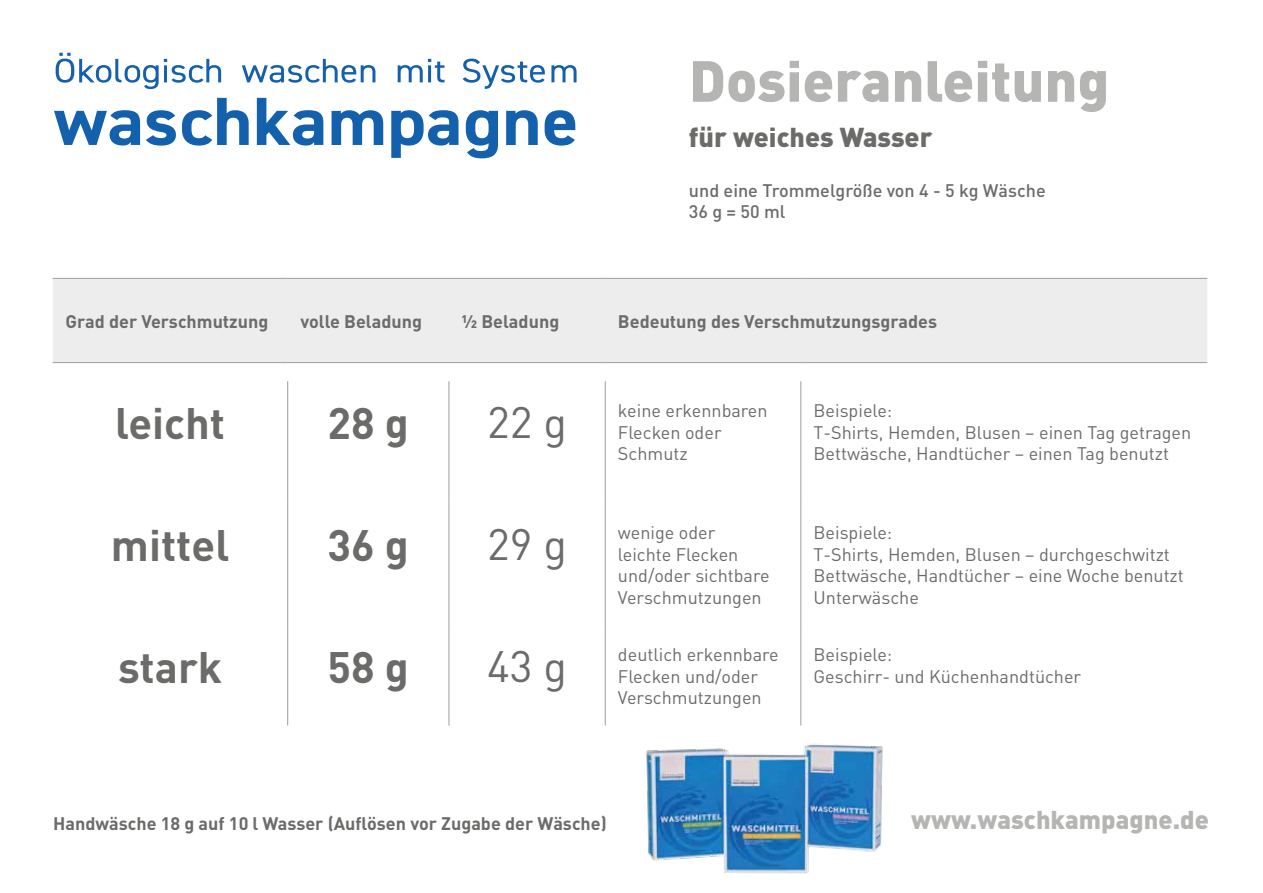
<style>
.page{position:relative;width:1263px;height:893px;background:#fff}
.page>*{position:absolute;margin:0;border:0;box-sizing:border-box;transform-origin:0 0}
.t1{font:900 57px "DIN";color:#b5b5b4}
.t2{font:700 43.5px "DIN";color:#6b6b6a}
.t3{font:43.5px "DIN";color:#6b6b6a}
.t4{font:900 27px "DIN";color:#6b6b6a}
.t5{font:900 25.5px "DIN";color:#b5b5b4}
.t6{font:18px/21.6px "DIN";color:#6b6b6a}
.t7{font:700 18px "DIN";color:#6b6b6a}
.t8{font:500 18px/21.6px "DIN";color:#6b6b6a}
</style>
<div class="page">
<svg style="left:56px;top:53px;width:165px;height:36px"></svg>
<svg style="left:242px;top:59px;width:133px;height:24px"></svg>
<svg style="left:398px;top:59px;width:46px;height:23px"></svg>
<svg style="left:463px;top:59px;width:82px;height:30px"></svg>
<svg style="left:551px;top:65px;width:26px;height:17px"></svg>
<svg style="left:54px;top:110px;width:86px;height:36px"></svg>
<svg style="left:146px;top:110px;width:30px;height:36px"></svg>
<svg style="left:182px;top:98px;width:67px;height:48px"></svg>
<svg style="left:257px;top:98px;width:66px;height:48px"></svg>
<svg style="left:332px;top:110px;width:51px;height:35px"></svg>
<svg style="left:391px;top:110px;width:67px;height:48px"></svg>
<svg style="left:466px;top:110px;width:32px;height:48px"></svg>
<svg style="left:506px;top:110px;width:32px;height:35px"></svg>
<svg style="left:545px;top:110px;width:30px;height:36px"></svg>
<img style="left:646px;top:721px;width:237px;height:153px">
<div style="left:53px;top:279px;width:1154px;height:83px;background:#ededed"></div>
<hr style="left:53px;top:278px;width:235px;height:1px;background:#9d9d9c">
<hr style="left:288px;top:278px;width:161px;height:1px;background:#9d9d9c">
<hr style="left:449px;top:278px;width:156px;height:1px;background:#9d9d9c">
<hr style="left:605px;top:278px;width:196px;height:1px;background:#9d9d9c">
<hr style="left:801px;top:278px;width:406px;height:1px;background:#9d9d9c">
<hr style="left:53px;top:362px;width:235px;height:1px;background:#9d9d9c">
<hr style="left:288px;top:362px;width:161px;height:1px;background:#9d9d9c">
<hr style="left:449px;top:362px;width:156px;height:1px;background:#9d9d9c">
<hr style="left:605px;top:362px;width:196px;height:1px;background:#9d9d9c">
<hr style="left:801px;top:362px;width:406px;height:1px;background:#9d9d9c">
<hr style="left:287px;top:381px;width:1px;height:122px;background:#9d9d9c">
<hr style="left:449px;top:381px;width:1px;height:122px;background:#9d9d9c">
<hr style="left:605px;top:381px;width:1px;height:122px;background:#9d9d9c">
<hr style="left:800px;top:381px;width:1px;height:122px;background:#9d9d9c">
<hr style="left:287px;top:503px;width:1px;height:122px;background:#9d9d9c">
<hr style="left:449px;top:503px;width:1px;height:122px;background:#9d9d9c">
<hr style="left:605px;top:503px;width:1px;height:122px;background:#9d9d9c">
<hr style="left:800px;top:503px;width:1px;height:122px;background:#9d9d9c">
<hr style="left:287px;top:625px;width:1px;height:100px;background:#9d9d9c">
<hr style="left:449px;top:625px;width:1px;height:100px;background:#9d9d9c">
<hr style="left:605px;top:625px;width:1px;height:100px;background:#9d9d9c">
<hr style="left:800px;top:625px;width:1px;height:100px;background:#9d9d9c">
<h1 class="t1" style="left:689px;top:43px;width:422px">Dosieranleitung</h1>
<h3 class="t4" style="left:689px;top:119px;width:245px">für weiches Wasser</h3>
<p class="t8" style="left:689px;top:179px;width:358px">und eine Trommelgröße von 4 - 5 kg Wäsche<br>36 g = 50 ml</p>
<p class="t7" style="left:65px;top:310px;width:205px">Grad der Verschmutzung</p>
<p class="t7" style="left:300px;top:310px;width:123px">volle Beladung</p>
<p class="t7" style="left:462px;top:310px;width:99px">½ Beladung</p>
<p class="t7" style="left:618px;top:310px;width:321px">Bedeutung des Verschmutzungsgrades</p>
<h2 class="t2" style="left:115px;top:394px;width:111px">leicht</h2>
<h2 class="t2" style="left:328px;top:394px;width:83px">28 g</h2>
<h2 class="t3" style="left:487px;top:395px;width:81px">22 g</h2>
<p class="t6" style="left:618px;top:399px;width:151px">keine erkennbaren<br>Flecken oder<br>Schmutz</p>
<p class="t6" style="left:813px;top:399px;width:379px">Beispiele:<br>T-Shirts, Hemden, Blusen – einen Tag getragen<br>Bettwäsche, Handtücher – einen Tag benutzt</p>
<h2 class="t2" style="left:111px;top:516px;width:120px">mittel</h2>
<h2 class="t2" style="left:328px;top:516px;width:83px">36 g</h2>
<h2 class="t3" style="left:487px;top:517px;width:81px">29 g</h2>
<p class="t6" style="left:618px;top:521px;width:153px">wenige oder leichte Flecken und/oder sichtbare<br>Verschmutzungen</p>
<p class="t6" style="left:813px;top:521px;width:372px">Beispiele:<br>T-Shirts, Hemden, Blusen – durchgeschwitzt<br>Bettwäsche, Handtücher – eine Woche benutzt<br>Unterwäsche</p>
<h2 class="t2" style="left:118px;top:638px;width:105px">stark</h2>
<h2 class="t2" style="left:328px;top:638px;width:83px">58 g</h2>
<h2 class="t3" style="left:487px;top:639px;width:81px">43 g</h2>
<p class="t6" style="left:618px;top:643px;width:162px">deutlich erkennbare<br>Flecken und/oder<br>Verschmutzungen</p>
<p class="t6" style="left:813px;top:643px;width:269px">Beispiele:<br>Geschirr- und Küchenhandtücher</p>
<p class="t7" style="left:53px;top:812px;width:555px">Handwäsche 18 g auf 10 l Wasser (Auflösen vor Zugabe der Wäsche)</p>
<h3 class="t5" style="left:911px;top:803px;width:299px">www.waschkampagne.de</h3>
</div>
